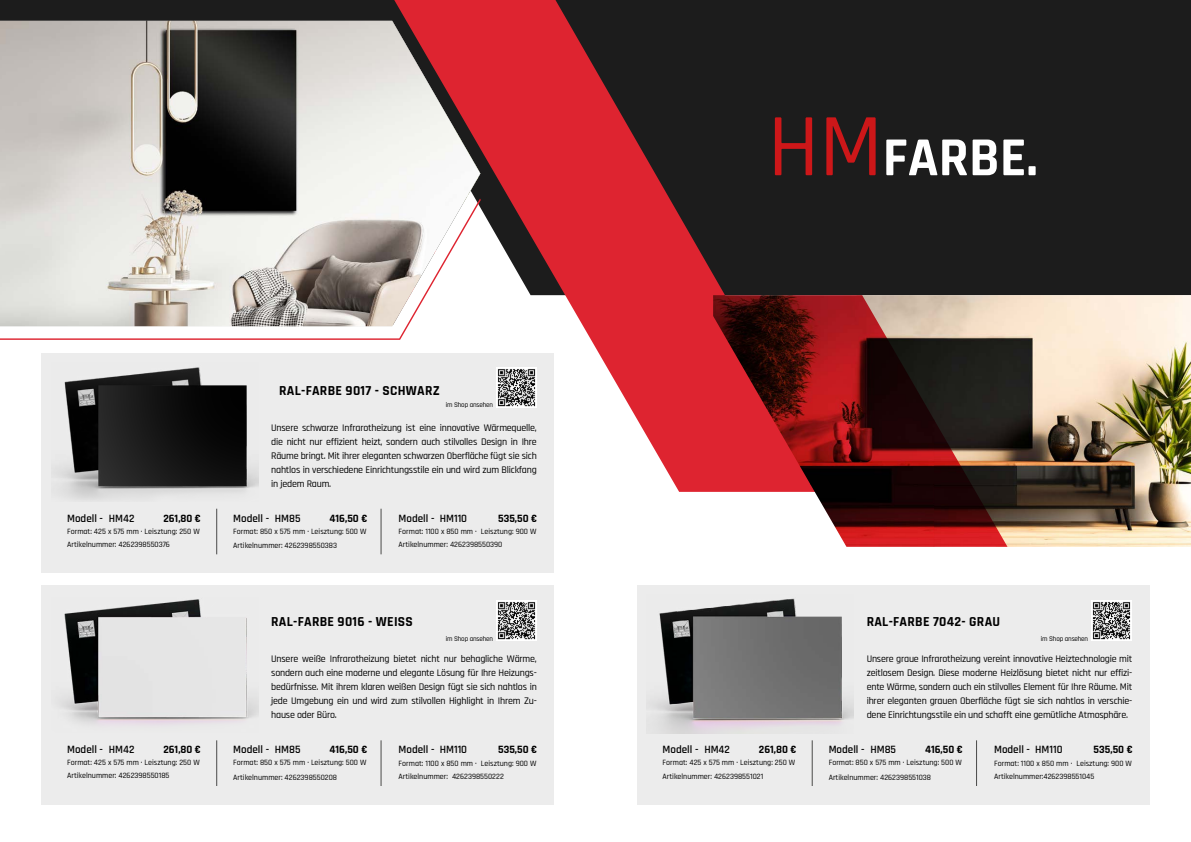
<style>
.page{position:relative;width:1191px;height:842px;background:#fff}
.page>*{position:absolute;margin:0;border:0;box-sizing:border-box;transform-origin:0 0}
.t1{font:700 55.5px "Rajdhani";color:#fff}
.t2{font:700 13.6px "Rajdhani";letter-spacing:.02em;color:#000}
.t3{font:600 11.1px "Rajdhani";color:#000}
.t4{font:700 11.1px "Rajdhani";color:#000}
.t5{font:500 10px/14px "Rajdhani";letter-spacing:-.02em;color:#000;text-align:justify}
.t6{font:500 8px/12.7px "Rajdhani";color:#000}
.t7{font:500 7px "Rajdhani";letter-spacing:-.02em;color:#000}
.s1{font-weight:500;font-size:90px;color:#cd1719}
</style>
<div class="page">
<div style="left:0;top:0;width:1191px;height:295px;background:#1c1c1c"></div>
<svg style="left:394px;top:0;width:444px;height:492px;background:#8e4045"></svg>
<svg style="left:0;top:199px;width:481px;height:141px"></svg>
<img style="left:713px;top:295px;width:478px;height:252px">
<img style="left:0;top:21px;width:480px;height:305px">
<img style="left:713px;top:295px;width:221px;height:126px">
<img style="left:933px;top:419px;width:74px;height:128px">
<img style="left:773px;top:421px;width:161px;height:63px">
<img style="left:810px;top:484px;width:124px;height:63px">
<div style="left:42px;top:353px;width:512px;height:220px;background:#ececec"></div>
<img style="left:54px;top:367px;width:204px;height:133px">
<hr style="left:216px;top:509px;width:1px;height:45px;background:#4a4a49">
<hr style="left:381px;top:509px;width:1px;height:45px;background:#4a4a49">
<div style="left:42px;top:585px;width:512px;height:220px;background:#ececec"></div>
<img style="left:60px;top:599px;width:198px;height:126px">
<hr style="left:216px;top:740px;width:1px;height:46px;background:#4a4a49">
<hr style="left:381px;top:740px;width:1px;height:46px;background:#4a4a49">
<div style="left:637px;top:585px;width:512px;height:220px;background:#ececec"></div>
<img style="left:649px;top:598px;width:204px;height:135px">
<hr style="left:812px;top:740px;width:1px;height:46px;background:#4a4a49">
<hr style="left:976px;top:740px;width:1px;height:46px;background:#4a4a49">
<img style="left:496px;top:368px;width:41px;height:40px">
<img style="left:496px;top:601px;width:41px;height:40px">
<img style="left:1091px;top:601px;width:40px;height:40px">
<h1 class="t1" style="left:767px;top:124px;width:271px"><span class="s1">HM</span>FARBE.</h1>
<p class="t3" style="left:67px;top:512px;width:69px">Modell - HM42</p>
<p class="t4" style="left:163px;top:511px;width:39px">261,80 €</p>
<p class="t6" style="left:67px;top:525px;width:134px;line-height:13.3px">Format: 425 x 575 mm · Leisztung: 250 W<br>Artikelnummer: 4262398550376</p>
<p class="t3" style="left:67px;top:743px;width:69px">Modell - HM42</p>
<p class="t4" style="left:163px;top:743px;width:39px">261,80 €</p>
<p class="t6" style="left:67px;top:757px;width:134px">Format: 425 x 575 mm · Leisztung: 250 W<br>Artikelnummer: 4262398550185</p>
<h2 class="t2" style="left:279px;top:382px;width:162px">RAL-FARBE 9017 - SCHWARZ</h2>
<p class="t7" style="left:446px;top:401px;width:49px">im Shop ansehen</p>
<p class="t5" style="left:271px;top:421px;width:267px">Unsere schwarze Infrarotheizung ist eine innovative Wärmequelle, die nicht nur effizient heizt, sondern auch stilvolles Design in Ihre Räume bringt. Mit ihrer eleganten schwarzen Oberfläche fügt sie sich nahtlos in verschiedene Einrichtungsstile ein und wird zum Blickfang in jedem Raum.</p>
<p class="t3" style="left:398px;top:512px;width:70px">Modell - HM110</p>
<p class="t4" style="left:498px;top:511px;width:41px">535,50 €</p>
<p class="t6" style="left:398px;top:526px;width:139px">Format: 1100 x 850 mm · Leisztung: 900 W<br>Artikelnummer: 4262398550390</p>
<p class="t3" style="left:233px;top:512px;width:69px">Modell - HM85</p>
<p class="t4" style="left:329px;top:511px;width:39px">416,50 €</p>
<p class="t6" style="left:233px;top:524px;width:135px;line-height:14.3px">Format: 850 x 575 mm · Leisztung: 500 W<br>Artikelnummer: 4262398550383</p>
<h2 class="t2" style="left:271px;top:614px;width:143px">RAL-FARBE 9016 - WEISS</h2>
<h2 class="t2" style="left:866px;top:614px;width:135px">RAL-FARBE 7042- GRAU</h2>
<p class="t7" style="left:446px;top:634px;width:49px">im Shop ansehen</p>
<p class="t7" style="left:1040px;top:634px;width:49px">im Shop ansehen</p>
<p class="t5" style="left:271px;top:652px;width:267px">Unsere weiße Infrarotheizung bietet nicht nur behagliche Wärme, sondern auch eine moderne und elegante Lösung für Ihre Heizungs&shy;bedürfnisse. Mit ihrem klaren weißen Design fügt sie sich nahtlos in jede Umgebung ein und wird zum stilvollen Highlight in Ihrem Zu&shy;hause oder Büro.</p>
<p class="t3" style="left:398px;top:743px;width:70px">Modell - HM110</p>
<p class="t4" style="left:498px;top:743px;width:41px">535,50 €</p>
<p class="t6" style="left:398px;top:757px;width:139px">Format: 1100 x 850 mm · Leisztung: 900 W<br>Artikelnummer: 4262398550222</p>
<p class="t3" style="left:233px;top:743px;width:69px">Modell - HM85</p>
<p class="t4" style="left:329px;top:743px;width:39px">416,50 €</p>
<p class="t6" style="left:233px;top:756px;width:135px;line-height:14.3px">Format: 850 x 575 mm · Leisztung: 500 W<br>Artikelnummer: 4262398550208</p>
<p class="t3" style="left:662px;top:743px;width:69px">Modell - HM42</p>
<p class="t4" style="left:759px;top:743px;width:39px">261,80 €</p>
<p class="t6" style="left:662px;top:756px;width:134px;line-height:13.3px">Format: 425 x 575 mm · Leisztung: 250 W<br>Artikelnummer: 4262398551021</p>
<p class="t5" style="left:866px;top:652px;width:267px">Unsere graue Infrarotheizung vereint innovative Heiztechnologie mit zeitlosem Design. Diese moderne Heizlösung bietet nicht nur effizi&shy;ente Wärme, sondern auch ein stilvolles Element für Ihre Räume. Mit ihrer eleganten grauen Oberfläche fügt sie sich nahtlos in verschie&shy;dene Einrichtungsstile ein und schafft eine gemütliche Atmosphäre.</p>
<p class="t3" style="left:994px;top:743px;width:70px">Modell - HM110</p>
<p class="t4" style="left:1093px;top:743px;width:41px">535,50 €</p>
<p class="t6" style="left:994px;top:757px;width:139px">Format: 1100 x 850 mm · Leisztung: 900 W<br>Artikelnummer:4262398551045</p>
<p class="t3" style="left:828px;top:743px;width:69px">Modell - HM85</p>
<p class="t4" style="left:925px;top:743px;width:39px">416,50 €</p>
<p class="t6" style="left:828px;top:756px;width:135px;line-height:14.3px">Format: 850 x 575 mm · Leisztung: 500 W<br>Artikelnummer: 4262398551038</p>
</div>
